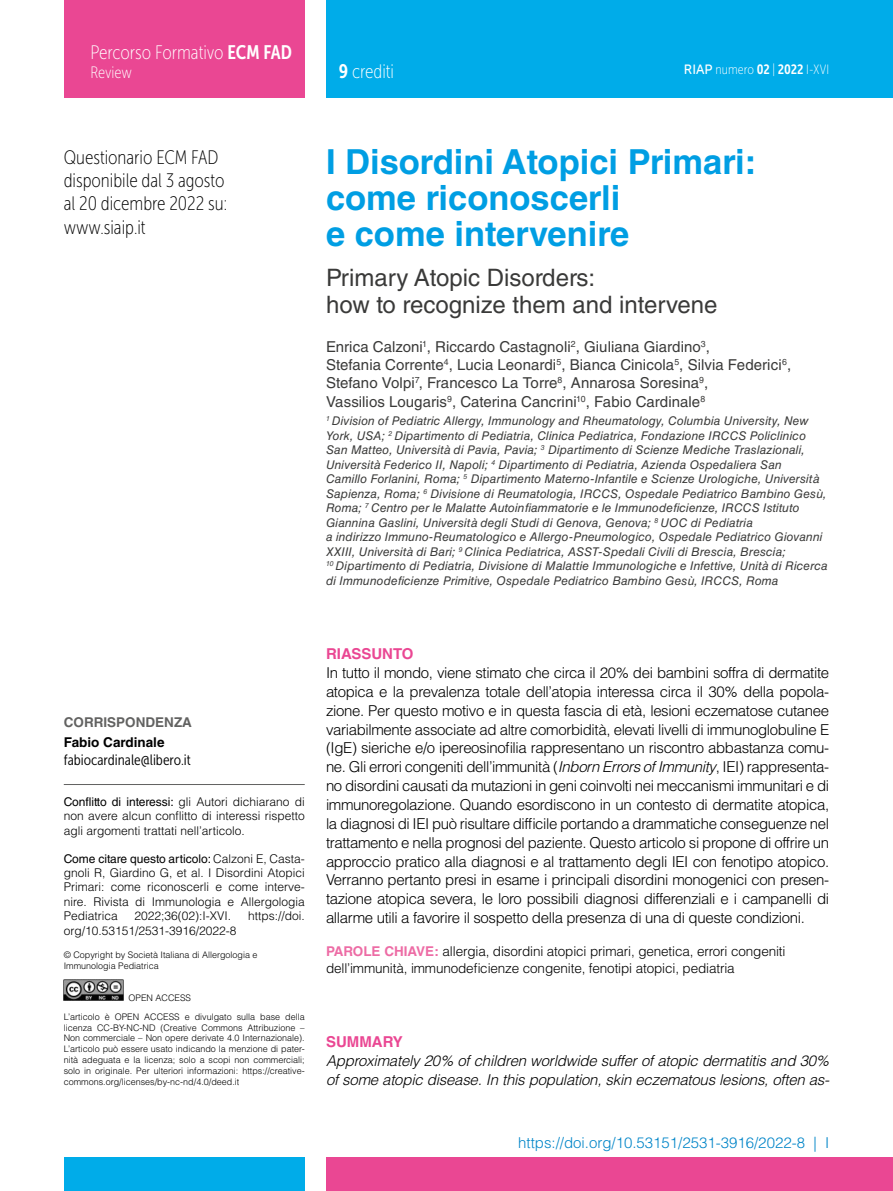
<style>
.page{position:relative;width:893px;height:1191px;background:#fff}
.page>*{position:absolute;margin:0;border:0;box-sizing:border-box;transform-origin:0 0}
.t1{font:700 34.5px/36.2px "Helvetica LT Std";color:#009ee3}
.t2{font:24px/27.2px "Helvetica LT Std";color:#3a3a39}
.t3{font:19.5px/23.4px "Museo Sans Cond 100";color:#000}
.t4{font:19.5px "Museo Sans Cond 100";color:#fff}
.t5{font:16.5px "Museo Sans Cond 100";letter-spacing:-.005em;color:#fff}
.t6{font:300 15px/18.9px "Helvetica LT Std";letter-spacing:-.025em;color:#000;text-align:justify}
.t7{font:15px/18.1px "Helvetica LT Std";letter-spacing:.005em;color:#3a3a39}
.t8{font:italic 300 15px/18.9px "Helvetica LT Std";letter-spacing:-.015em;color:#000}
.t9{font:300 15px "Helvetica LT Std";color:#0085c8}
.t10{font:15px "Museo Sans Cond 300";color:#000}
.t11{font:700 15px "Helvetica LT Std";color:#ea4793}
.t12{font:300 13.5px/16.4px "Helvetica LT Std";letter-spacing:-.01em;color:#000}
.t13{font:13.5px "Museo Sans Cond 100";letter-spacing:.01em;color:#fff}
.t14{font:700 13.5px "Helvetica LT Std";color:#626261}
.t15{font:700 13.5px "Helvetica LT Std";color:#000}
.t16{font:italic 12px/14.5px "Helvetica LT Std";letter-spacing:.01em;color:#3a3a39}
.t17{font:300 12px/14.4px "Helvetica LT Std";color:#000;text-align:justify}
.t18{font:300 9px/10.8px "Helvetica LT Std";color:#000}
.s1{font-family:"Museo Sans Cond 700"}
.s2{font-family:"Museo Sans Rounded 500"}
.s3{font-weight:400}
.s4{font-style:italic}
.s5{font-weight:700;color:#ed6ca5}
</style>
<div class="page">
<div style="left:326px;top:1157px;width:567px;height:34px;background:#ea4793"></div>
<div style="left:64px;top:0;width:241px;height:98px;background:#ea4793"></div>
<div style="left:326px;top:0;width:567px;height:98px;background:#00ace9"></div>
<div style="left:64px;top:1157px;width:241px;height:34px;background:#00ace9"></div>
<hr style="left:64px;top:784px;width:241px;height:1px;background:#626261">
<img style="left:64px;top:979px;width:60px;height:21px">
<h3 class="t4" style="left:90px;top:42px;width:203px">Percorso Formativo <span class="s1">ECM FAD</span></h3>
<p class="t5" style="left:90px;top:64px;width:43px">Review</p>
<h3 class="t4" style="left:339px;top:61px;width:57px"><span class="s1">9</span> crediti</h3>
<p class="t13" style="left:684px;top:63px;width:147px"><span class="s2">RIAP</span> numero <span class="s1">02</span> | <span class="s1">2022</span> I-XVI</p>
<h3 class="t3" style="left:64px;top:145px;width:165px">Questionario ECM FAD disponibile dal 3 agosto al 20 dicembre 2022 su: www.siaip.it</h3>
<h1 class="t1" style="left:326px;top:143px;width:432px">I Disordini Atopici Primari: come riconoscerli<br>e come intervenire</h1>
<h2 class="t2" style="left:326px;top:264px;width:393px">Primary Atopic Disorders:<br>how to recognize them and intervene</h2>
<p class="t7" style="left:326px;top:338px;width:467px">Enrica Calzoni<sup>1</sup>, Riccardo Castagnoli<sup>2</sup>, Giuliana Giardino<sup>3</sup>,<br>Stefania Corrente<sup>4</sup>, Lucia Leonardi<sup>5</sup>, Bianca Cinicola<sup>5</sup>, Silvia Federici<sup>6</sup>, Stefano Volpi<sup>7</sup>, Francesco La Torre<sup>8</sup>, Annarosa Soresina<sup>9</sup>,<br>Vassilios Lougaris<sup>9</sup>, Caterina Cancrini<sup>10</sup>, Fabio Cardinale<sup>8</sup></p>
<p class="t16" style="left:326px;top:414px;width:503px"><sup>1</sup> Division of Pediatric Allergy, Immunology and Rheumatology, Columbia University, New York, USA; <sup>2</sup> Dipartimento di Pediatria, Clinica Pediatrica, Fondazione IRCCS Policlinico San Matteo, Università di Pavia, Pavia; <sup>3</sup> Dipartimento di Scienze Mediche Traslazionali, Università Federico II, Napoli; <sup>4</sup> Dipartimento di Pediatria, Azienda Ospedaliera San<br>Camillo Forlanini, Roma; <sup>5</sup> Dipartimento Materno-Infantile e Scienze Urologiche, Università Sapienza, Roma; <sup>6</sup> Divisione di Reumatologia, IRCCS, Ospedale Pediatrico Bambino Gesù, Roma; <sup>7</sup> Centro per le Malatte Autoinfiammatorie e le Immunodeficienze, IRCCS Istituto Giannina Gaslini, Università degli Studi di Genova, Genova; <sup>8</sup> UOC di Pediatria<br>a indirizzo Immuno-Reumatologico e Allergo-Pneumologico, Ospedale Pediatrico Giovanni XXIII, Università di Bari; <sup>9</sup> Clinica Pediatrica, ASST-Spedali Civili di Brescia, Brescia;<br><sup>10</sup> Dipartimento di Pediatria, Divisione di Malattie Immunologiche e Infettive, Unità di Ricerca di Immunodeficienze Primitive, Ospedale Pediatrico Bambino Gesù, IRCCS, Roma</p>
<p class="t14" style="left:64px;top:714px;width:130px">CORRISPONDENZA</p>
<p class="t15" style="left:64px;top:734px;width:102px">Fabio Cardinale</p>
<p class="t10" style="left:64px;top:752px;width:128px">fabiocardinale@libero.it</p>
<p class="t17" style="left:64px;top:794px;width:242px"><span class="s3">Conflitto di interessi:</span> gli Autori dichiarano di non avere alcun conflitto di interessi rispetto agli argomenti trattati nell’articolo.</p>
<p class="t17" style="left:64px;top:851px;width:242px"><span class="s3">Come citare questo articolo:</span> Calzoni E, Casta&shy;gnoli R, Giardino G, et al. I Disordini Atopici Primari: come riconoscerli e come interve&shy;nire. Rivista di Immunologia e Allergologia Pediatrica</p>
<p class="t17" style="left:135px;top:908px;width:98px">2022;36(02):I-XVI.</p>
<p class="t17" style="left:248px;top:908px;width:58px">https://doi.</p>
<p class="t17" style="left:64px;top:923px;width:174px">org/10.53151/2531-3916/2022-8</p>
<p class="t18" style="left:64px;top:949px;width:195px">© Copyright by Società Italiana di Allergologia e<br>Immunologia Pediatrica</p>
<p class="t18" style="left:64px;top:987px;width:242px;line-height:19.4px;text-indent:65px">OPEN ACCESS<br>L’articolo è OPEN ACCESS e divulgato sulla base della</p>
<p class="t18" style="left:64px;top:1022px;width:242px;text-align:justify">licenza CC-BY-NC-ND (Creative Commons Attribuzione – Non commerciale – Non opere derivate 4.0 Internazionale).<br>L’articolo può essere usato indicando la menzione di pater&shy;nità adeguata e la licenza; solo a scopi non commerciali; solo in originale. Per ulteriori informazioni: https://creative&shy;commons.org/licenses/by-nc-nd/4.0/deed.it</p>
<p class="t11" style="left:326px;top:644px;width:89px">RIASSUNTO</p>
<p class="t6" style="left:326px;top:663px;width:505px">In tutto il mondo, viene stimato che circa il 20% dei bambini soffra di dermatite atopica e la prevalenza totale dell’atopia interessa circa il 30% della popola&shy;zione. Per questo motivo e in questa fascia di età, lesioni eczematose cutanee variabilmente associate ad altre comorbidità, elevati livelli di immunoglobuline E (IgE) sieriche e/o ipereosinofilia rappresentano un riscontro abbastanza comu&shy;ne. Gli errori congeniti dell’immunità (<span class="s4">Inborn Errors of Immunity</span>, IEI) rappresenta&shy;no disordini causati da mutazioni in geni coinvolti nei meccanismi immunitari e di immunoregolazione. Quando esordiscono in un contesto di dermatite atopica, la diagnosi di IEI può risultare difficile portando a drammatiche conseguenze nel trattamento e nella prognosi del paziente. Questo articolo si propone di offrire un approccio pratico alla diagnosi e al trattamento degli IEI con fenotipo atopico.<br>Verranno pertanto presi in esame i principali disordini monogenici con presen&shy;tazione atopica severa, le loro possibili diagnosi differenziali e i campanelli di allarme utili a favorire il sospetto della presenza di una di queste condizioni.</p>
<p class="t12" style="left:326px;top:943px;width:461px"><span class="s5">PAROLE CHIAVE:</span> allergia, disordini atopici primari, genetica, errori congeniti dell’immunità, immunodeficienze congenite, fenotipi atopici, pediatria</p>
<p class="t11" style="left:326px;top:1032px;width:78px">SUMMARY</p>
<p class="t8" style="left:326px;top:1051px;width:505px">Approximately 20% of children worldwide suffer of atopic dermatitis and 30% of some atopic disease. In this population, skin eczematous lesions, often as-</p>
<p class="t9" style="left:518px;top:1133px;width:313px">https://doi.org/10.53151/2531-3916/2022-8 | I</p>
</div>
